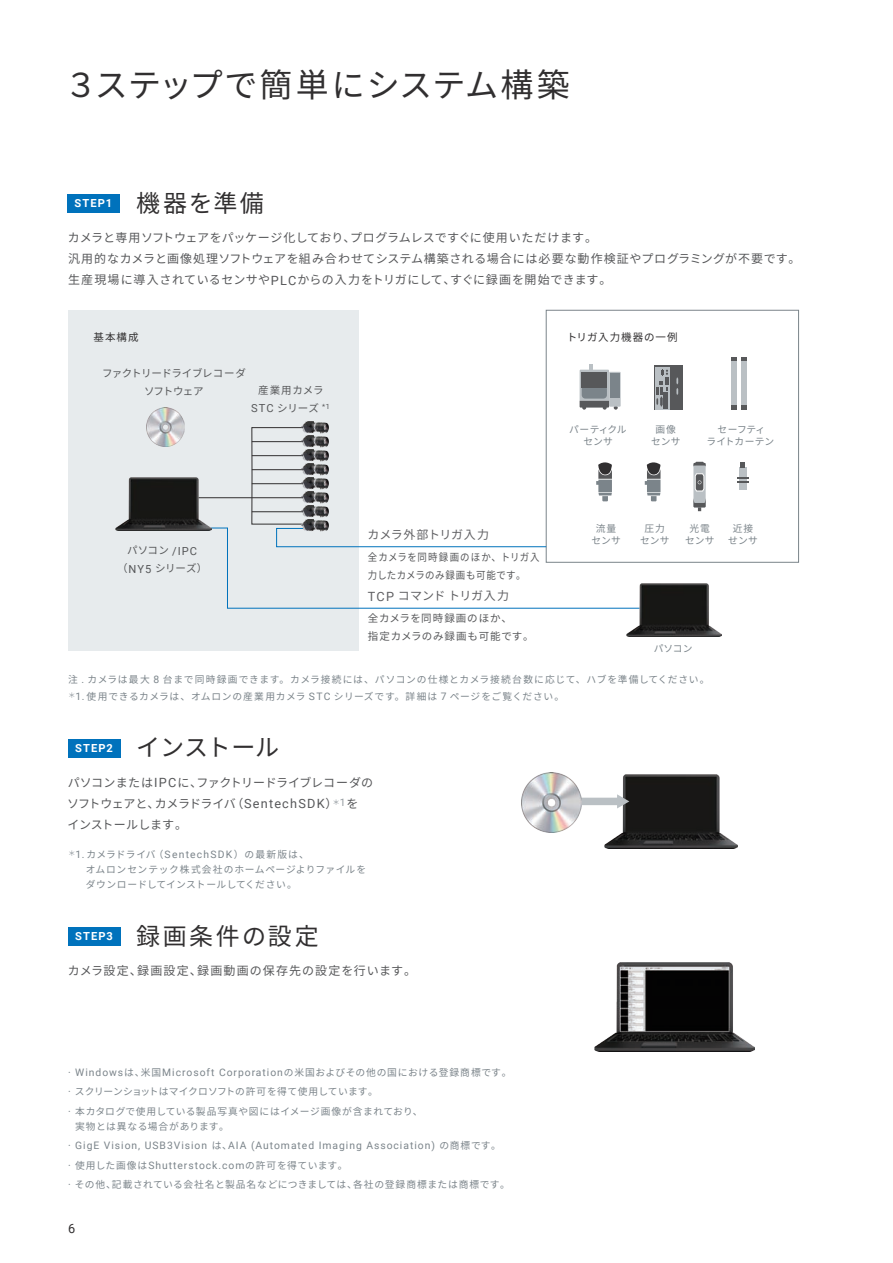
<style>
.page{position:relative;width:893px;height:1263px;background:#fff}
.page>*{position:absolute;margin:0;border:0;box-sizing:border-box;transform-origin:0 0}
.t1{font:33px "Source Han Sans";letter-spacing:.025em;color:#312f30}
.t2{font:24px "Source Han Sans";letter-spacing:.075em;color:#312f30}
.t3{font:24px "Source Han Sans";letter-spacing:.1em;color:#312f30}
.t4{font:12.75px "Roboto";color:#312f30}
.t5{font:12px/21px "Source Han Sans";letter-spacing:.025em;color:#57585a}
.t6{font:12px/21px "Source Han Sans";letter-spacing:-.02em;color:#57585a}
.t7{font:12px "Source Han Sans";letter-spacing:.085em;color:#57585a}
.t8{font:12px "Source Han Sans";letter-spacing:.02em;color:#616164}
.t9{font:12px "Source Han Sans";letter-spacing:-.005em;color:#616164}
.t10{font:700 11.1px "Roboto";letter-spacing:.095em;color:#fff}
.t11{font:10.5px/18px "Source Han Sans";letter-spacing:.065em;color:#57585a;scale:.9 1}
.t12{font:10.5px/18px "Source Han Sans";letter-spacing:.075em;color:#57585a}
.t13{font:10.5px/18px "Source Han Sans";letter-spacing:-.025em;color:#57585a;text-align:center}
.t14{font:10.5px/18px "Source Han Sans";letter-spacing:-.005em;color:#57585a;text-align:center}
.t15{font:10.5px/18px "Source Han Sans";color:#57585a;text-align:center}
.t16{font:10.5px "Source Han Sans";letter-spacing:.1em;color:#312f30}
.t17{font:10.35px/19.5px "Roboto";letter-spacing:.095em;color:#7b848a}
.t18{font:9.75px/12px "Source Han Sans";letter-spacing:.055em;color:#7b848a;text-align:center}
.t19{font:9.75px/17.1px "Source Han Sans";letter-spacing:.08em;color:#7b848a}
.t20{font:9.75px/19.5px "Source Han Sans";letter-spacing:.035em;color:#7b848a}
.t21{font:9.75px/12px "Source Han Sans";letter-spacing:-.005em;color:#7b848a;text-align:center}
.t22{font:9.75px/12px "Source Han Sans";letter-spacing:.005em;color:#7b848a;text-align:center}
.s1{font-family:"Roboto";font-size:12.75px}
.s2{font-family:"Roboto";font-size:11.1px}
.s3{font-family:"Roboto";font-size:10.35px}
.s4{font-family:"Source Han Sans";font-size:9.75px}
</style>
<div class="page">
<div style="left:546px;top:310px;width:253px;height:253px;border:1px solid #7b848a"></div>
<div style="left:68px;top:310px;width:290px;height:341px;background:#e7ebed"></div>
<div style="left:739px;top:483px;width:7px;height:7px;background:#bac0c4"></div>
<div style="left:739px;top:468px;width:7px;height:9px;background:#bac0c4"></div>
<svg style="left:737px;top:477px;width:11px;height:6px"></svg>
<svg style="left:740px;top:462px;width:5px;height:6px"></svg>
<div style="left:693px;top:463px;width:13px;height:44px;background:#bac0c4"></div>
<svg style="left:693px;top:498px;width:13px;height:13px"></svg>
<svg style="left:693px;top:462px;width:13px;height:5px"></svg>
<svg style="left:694px;top:473px;width:11px;height:19px"></svg>
<div style="left:609px;top:372px;width:12px;height:35px;background:#bac0c4"></div>
<svg style="left:580px;top:364px;width:38px;height:46px"></svg>
<div style="left:610px;top:373px;width:10px;height:25px;background:#7b848a"></div>
<div style="left:654px;top:365px;width:28px;height:45px;background:#57585a"></div>
<svg style="left:655px;top:367px;width:14px;height:42px"></svg>
<hr style="left:664px;top:392px;width:4px;height:17px;background:#57585a">
<svg style="left:676px;top:377px;width:2px;height:18px"></svg>
<svg style="left:656px;top:370px;width:12px;height:36px"></svg>
<svg style="left:197px;top:427px;width:464px;height:182px"></svg>
<div style="left:731px;top:361px;width:6px;height:44px;background:#bac0c4"></div>
<svg style="left:731px;top:405px;width:16px;height:4px"></svg>
<svg style="left:731px;top:358px;width:16px;height:3px"></svg>
<div style="left:741px;top:361px;width:6px;height:44px;background:#bac0c4"></div>
<img style="left:116px;top:477px;width:95px;height:53px">
<img style="left:147px;top:408px;width:38px;height:38px">
<img style="left:301px;top:421px;width:28px;height:112px">
<img style="left:626px;top:583px;width:96px;height:54px">
<img style="left:604px;top:774px;width:133px;height:74px">
<div style="left:576px;top:798px;width:43px;height:7px;background:#bac0c4"></div>
<svg style="left:617px;top:794px;width:12px;height:14px"></svg>
<img style="left:522px;top:773px;width:59px;height:60px">
<div style="left:67px;top:194px;width:53px;height:19px;background:#0072bc"></div>
<div style="left:68px;top:739px;width:52px;height:18px;background:#0072bc"></div>
<div style="left:68px;top:927px;width:52px;height:19px;background:#0072bc"></div>
<img style="left:595px;top:963px;width:159px;height:88px">
<h1 class="t1" style="left:64px;top:66px;width:507px">３ステップで簡単にシステム構築</h1>
<p class="t10" style="left:75px;top:196px;width:39px">STEP1</p>
<h2 class="t2" style="left:136px;top:190px;width:129px">機器を準備</h2>
<p class="t5" style="left:68px;top:228px;width:734px">カメラと専用ソフトウェアをパッケージ化しており、プログラムレスですぐに使用いただけます。<br>汎用的なカメラと画像処理ソフトウェアを組み合わせてシステム構築される場合には必要な動作検証やプログラミングが不要です。生産現場に導入されているセンサや<span class="s1">PLC</span>からの入力をトリガにして、すぐに録画を開始できます。</p>
<p class="t16" style="left:94px;top:331px;width:47px">基本構成</p>
<p class="t16" style="left:567px;top:331px;width:112px">トリガ入力機器の一例</p>
<p class="t13" style="left:102px;top:364px;width:145px">ファクトリードライブレコーダソフトウェア</p>
<p class="t15" style="left:251px;top:381px;width:80px">産業用カメラ<br><span class="s2">STC</span> シリーズ <sup>*1</sup></p>
<p class="t14" style="left:117px;top:542px;width:91px">パソコン <span class="s2">/IPC</span>（<span class="s2">NY5</span> シリーズ）</p>
<p class="t22" style="left:569px;top:423px;width:59px">パーティクルセンサ</p>
<p class="t18" style="left:651px;top:423px;width:31px">画像センサ</p>
<p class="t21" style="left:707px;top:423px;width:69px">セーフティ<br>ライトカーテン</p>
<p class="t9" style="left:368px;top:528px;width:123px">カメラ外部トリガ入力</p>
<p class="t11" style="left:368px;top:548px;width:192px">全カメラを同時録画のほか、トリガ入力したカメラのみ録画も可能です。</p>
<p class="t8" style="left:368px;top:589px;width:143px"><span class="s1">TCP</span> コマンドトリガ入力</p>
<p class="t12" style="left:368px;top:610px;width:167px">全カメラを同時録画のほか、<br>指定カメラのみ録画も可能です。</p>
<p class="t18" style="left:591px;top:522px;width:31px">流量センサ</p>
<p class="t18" style="left:640px;top:522px;width:31px">圧力センサ</p>
<p class="t18" style="left:685px;top:522px;width:31px">光電センサ</p>
<p class="t18" style="left:728px;top:522px;width:31px">近接せンサ</p>
<p class="t18" style="left:654px;top:643px;width:40px">パソコン</p>
<p class="t19" style="left:68px;top:671px;width:643px">注 <span class="s3">.</span> カメラは最大 <span class="s3">8</span> 台まで同時録画できます。カメラ接続には、パソコンの仕様とカメラ接続台数に応じて、ハブを準備してください。<sup>＊</sup><span class="s3">1.</span>使用できるカメラは、オムロンの産業用カメラ <span class="s3">STC</span> シリーズです。詳細は <span class="s3">7</span> ページをご覧ください。</p>
<p class="t10" style="left:75px;top:740px;width:39px">STEP2</p>
<h2 class="t2" style="left:136px;top:734px;width:144px">インストール</h2>
<p class="t6" style="left:67px;top:772px;width:308px">パソコンまたは<span class="s1">IPC</span>に、ファクトリードライブレコーダのソフトウェアと、カメラドライバ（<span class="s1">SentechSDK</span>）<sup>＊</sup><sup>1</sup>をインストールします。</p>
<p class="t18" style="left:86px;top:847px;width:282px;line-height:15px;text-align:left;text-indent:-18px"><sup>＊</sup><span class="s3">1.</span>カメラドライバ（<span class="s3">SentechSDK</span>）の最新版は、<br>オムロンセンテック株式会社のホームページよりファイルをダウンロードしてインストールしてください。</p>
<p class="t10" style="left:75px;top:929px;width:39px">STEP3</p>
<h2 class="t3" style="left:136px;top:922px;width:184px">録画条件の設定</h2>
<p class="t7" style="left:68px;top:964px;width:350px">カメラ設定、録画設定、録画動画の保存先の設定を行います。</p>
<p class="t17" style="left:68px;top:1062px;width:445px">· Windows<span class="s4">は、米国</span>Microsoft Corporation<span class="s4">の米国およびその他の国における登録商標です。</span></p>
<p class="t20" style="left:68px;top:1082px;width:356px"><span class="s3">·</span> スクリーンショットはマイクロソフトの許可を得て使用しています。<br><span class="s3">·</span> 本カタログで使用している製品写真や図にはイメージ画像が含まれており、</p>
<p class="t18" style="left:75px;top:1120px;width:155px">実物とは異なる場合があります。</p>
<p class="t17" style="left:68px;top:1135px;width:434px">· GigE Vision, USB3Vision <span class="s4">は、</span>AIA (Automated Imaging Association) <span class="s4">の商標です。</span>· <span class="s4">使用した画像は</span>Shutterstock.com<span class="s4">の許可を得ています。</span></p>
<p class="t18" style="left:68px;top:1179px;width:443px"><span class="s3">·</span> その他、記載されている会社名と製品名などにつきましては、各社の登録商標または商標です。</p>
<h3 class="t4" style="left:68px;top:1219px;width:9px">6</h3>
</div>
